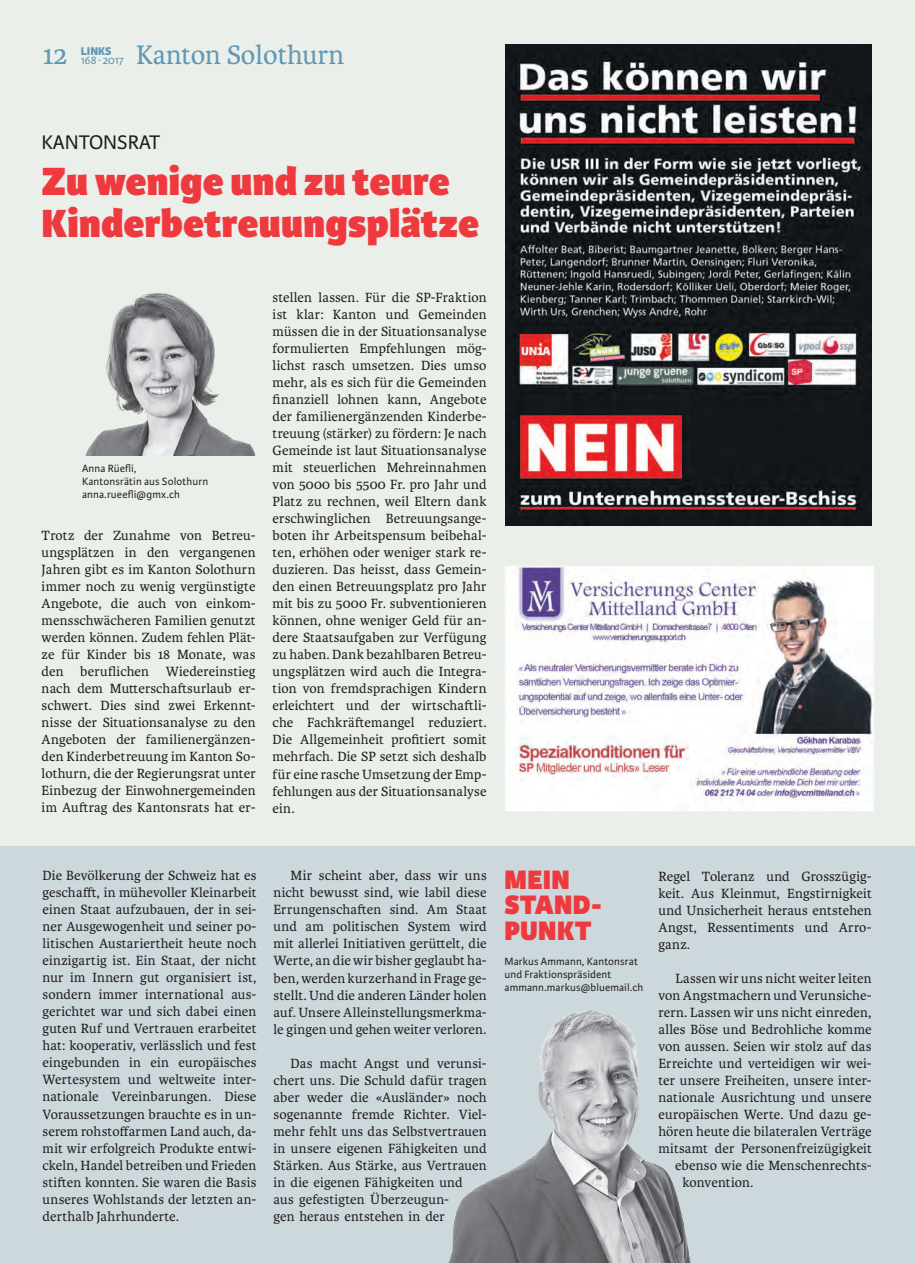
<style>
.page{position:relative;width:915px;height:1263px;background:#fff}
.page>*{position:absolute;margin:0;border:0;box-sizing:border-box;transform-origin:0 0}
.t1{font:800 42px/42px "Karmina Sans";letter-spacing:.005em;color:#ee3a3e}
.t2{font:28.5px "Karmina";color:#6197b5}
.t3{font:800 28.5px/25.5px "Karmina Sans";letter-spacing:.01em;color:#ee3a3e}
.t4{font:21px "Karmina Sans";color:#231f20}
.t5{font:14.25px/17px "Karmina";letter-spacing:.01em;color:#231f20;text-align:justify}
.t6{font:12px "Karmina Sans";letter-spacing:-.02em;color:#6197b5}
.t7{font:800 12px "Karmina Sans";color:#6197b5}
.t8{font:11.25px/12.8px "Karmina Sans";letter-spacing:.01em;color:#231f20}
</style>
<div class="page">
<div style="left:0;top:0;width:914px;height:1263px;background:#eaf0e9"></div>
<img style="left:86px;top:292px;width:169px;height:163px">
<div style="left:0;top:846px;width:914px;height:417px;background:#cdd8dd"></div>
<img style="left:423px;top:1010px;width:268px;height:253px">
<img style="left:505px;top:44px;width:366px;height:481px">
<img style="left:506px;top:567px;width:366px;height:243px">
<div style="left:504px;top:565px;width:370px;height:247px;border:1px solid #eaf0e9"></div>
<p class="t6" style="left:81px;top:53px;width:45px">168 ∙ 2017</p>
<h2 class="t2" style="left:136px;top:39px;width:209px">Kanton Solothurn</h2>
<h2 class="t2" style="left:43px;top:39px;width:27px">12</h2>
<p class="t7" style="left:81px;top:44px;width:32px">LINKS</p>
<h3 class="t4" style="left:42px;top:130px;width:120px">KANTONSRAT</h3>
<h1 class="t1" style="left:42px;top:162px;width:439px">Zu wenige und zu teure<br>Kinderbetreuungsplätze</h1>
<p class="t8" style="left:82px;top:462px;width:127px">Anna Rüefli,<br>Kantonsrätin aus Solothurn anna.rueefli@gmx.ch</p>
<p class="t5" style="left:42px;top:527px;width:215px">Trotz der Zunahme von Betreu&shy;ungsplätzen in den vergangenen Jahren gibt es im Kanton Solothurn immer noch zu wenig vergünstigte Angebote, die auch von einkom&shy;mensschwächeren Familien genutzt werden können. Zudem fehlen Plät&shy;ze für Kinder bis 18 Monate, was den beruflichen Wiedereinstieg nach dem Mutterschaftsurlaub er&shy;schwert. Dies sind zwei Erkennt&shy;nisse der Situationsanalyse zu den Angeboten der familienergänzen&shy;den Kinderbetreuung im Kanton So&shy;lothurn, die der Regierungsrat unter Einbezug der Einwohnergemeinden im Auftrag des Kantonsrats hat er-</p>
<p class="t5" style="left:272px;top:289px;width:215px">stellen lassen. Für die SP-Fraktion ist klar: Kanton und Gemeinden müssen die in der Situationsanalyse formulierten Empfehlungen mög&shy;lichst rasch umsetzen. Dies umso mehr, als es sich für die Gemeinden finanziell lohnen kann, Angebote der familienergänzenden Kinderbe&shy;treuung (stärker) zu fördern: Je nach Gemeinde ist laut Situationsanalyse mit steuerlichen Mehreinnahmen von 5000 bis 5500 Fr. pro Jahr und Platz zu rechnen, weil Eltern dank erschwinglichen Betreuungsange&shy;boten ihr Arbeitspensum beibehal&shy;ten, erhöhen oder weniger stark re&shy;duzieren. Das heisst, dass Gemein&shy;den einen Betreuungsplatz pro Jahr mit bis zu 5000 Fr. subventionieren können, ohne weniger Geld für an&shy;dere Staatsaufgaben zur Verfügung zu haben. Dank bezahlbaren Betreu&shy;ungsplätzen wird auch die Integra&shy;tion von fremdsprachigen Kindern erleichtert und der wirtschaftli&shy;che Fachkräftemangel reduziert.<br>Die Allgemeinheit profitiert somit mehrfach. Die SP setzt sich deshalb für eine rasche Umsetzung der Emp&shy;fehlungen aus der Situationsanalyse ein.</p>
<p class="t5" style="left:43px;top:867px;width:215px">Die Bevölkerung der Schweiz hat es geschafft, in mühevoller Kleinarbeit einen Staat aufzubauen, der in sei&shy;ner Ausgewogenheit und seiner po&shy;litischen Austariertheit heute noch einzigartig ist. Ein Staat, der nicht nur im Innern gut organisiert ist, sondern immer international aus&shy;gerichtet war und sich dabei einen guten Ruf und Vertrauen erarbeitet hat: kooperativ, verlässlich und fest eingebunden in ein europäisches Wertesystem und weltweite inter&shy;nationale Vereinbarungen. Diese Voraussetzungen brauchte es in un&shy;serem rohstoffarmen Land auch, da&shy;mit wir erfolgreich Produkte entwi&shy;ckeln, Handel betreiben und Frieden stiften konnten. Sie waren die Basis unseres Wohlstands der letzten an&shy;derthalb Jahrhunderte.</p>
<p class="t5" style="left:273px;top:867px;width:215px;text-indent:17px">Mir scheint aber, dass wir uns nicht bewusst sind, wie labil diese Errungenschaften sind. Am Staat und am politischen System wird mit allerlei Initiativen gerüttelt, die Werte, an die wir bisher geglaubt ha&shy;ben, werden kurzerhand in Frage ge&shy;stellt. Und die anderen Länder holen auf. Unsere Alleinstellungsmerkma&shy;le gingen und gehen weiter verloren.</p>
<p class="t5" style="left:273px;top:1055px;width:215px;text-align:left;text-indent:17px">Das macht Angst und verunsi&shy;chert uns. Die Schuld dafür tragen aber weder die «Ausländer» noch sogenannte fremde Richter. Viel&shy;mehr fehlt uns das Selbstvertrauen in unsere eigenen Fähigkeiten und<br>Stärken. Aus Stärke, aus Vertrauen in die eigenen Fähigkeiten und<br>aus gefestigten Überzeugun-<br>gen heraus entstehen in der</p>
<h2 class="t3" style="left:504px;top:868px;width:99px">MEIN<br>STAND-<br>PUNKT</h2>
<p class="t8" style="left:504px;top:956px;width:140px">Markus Ammann, Kantonsrat und Fraktionspräsident ammann.markus@bluemail.ch</p>
<p class="t5" style="left:658px;top:868px;width:215px">Regel Toleranz und Grosszügig&shy;keit. Aus Kleinmut, Engstirnigkeit und Unsicherheit heraus entstehen Angst, Ressentiments und Arro&shy;ganz.</p>
<p class="t5" style="left:675px;top:970px;width:198px">Lassen wir uns nicht weiter leiten</p>
<p class="t5" style="left:658px;top:987px;width:214px">von Angstmachern und Verunsiche-</p>
<p class="t5" style="left:658px;top:1004px;width:214px">rern. Lassen wir uns nicht einreden,</p>
<p class="t5" style="left:658px;top:1021px;width:215px">alles Böse und Bedrohliche komme</p>
<p class="t5" style="left:658px;top:1038px;width:214px">von aussen. Seien wir stolz auf das</p>
<p class="t5" style="left:658px;top:1055px;width:214px">Erreichte und verteidigen wir wei-</p>
<p class="t5" style="left:658px;top:1072px;width:214px">ter unsere Freiheiten, unsere inter-</p>
<p class="t5" style="left:658px;top:1089px;width:215px">nationale Ausrichtung und unsere</p>
<p class="t5" style="left:658px;top:1106px;width:214px">europäischen Werte. Und dazu ge-</p>
<p class="t5" style="left:658px;top:1123px;width:215px">hören heute die bilateralen Verträge</p>
<p class="t5" style="left:658px;top:1140px;width:215px">mitsamt der Personenfreizügigkeit</p>
<p class="t5" style="left:674px;top:1157px;width:198px">ebenso wie die Menschenrechts-</p>
<p class="t5" style="left:682px;top:1174px;width:72px">konvention.</p>
</div>
